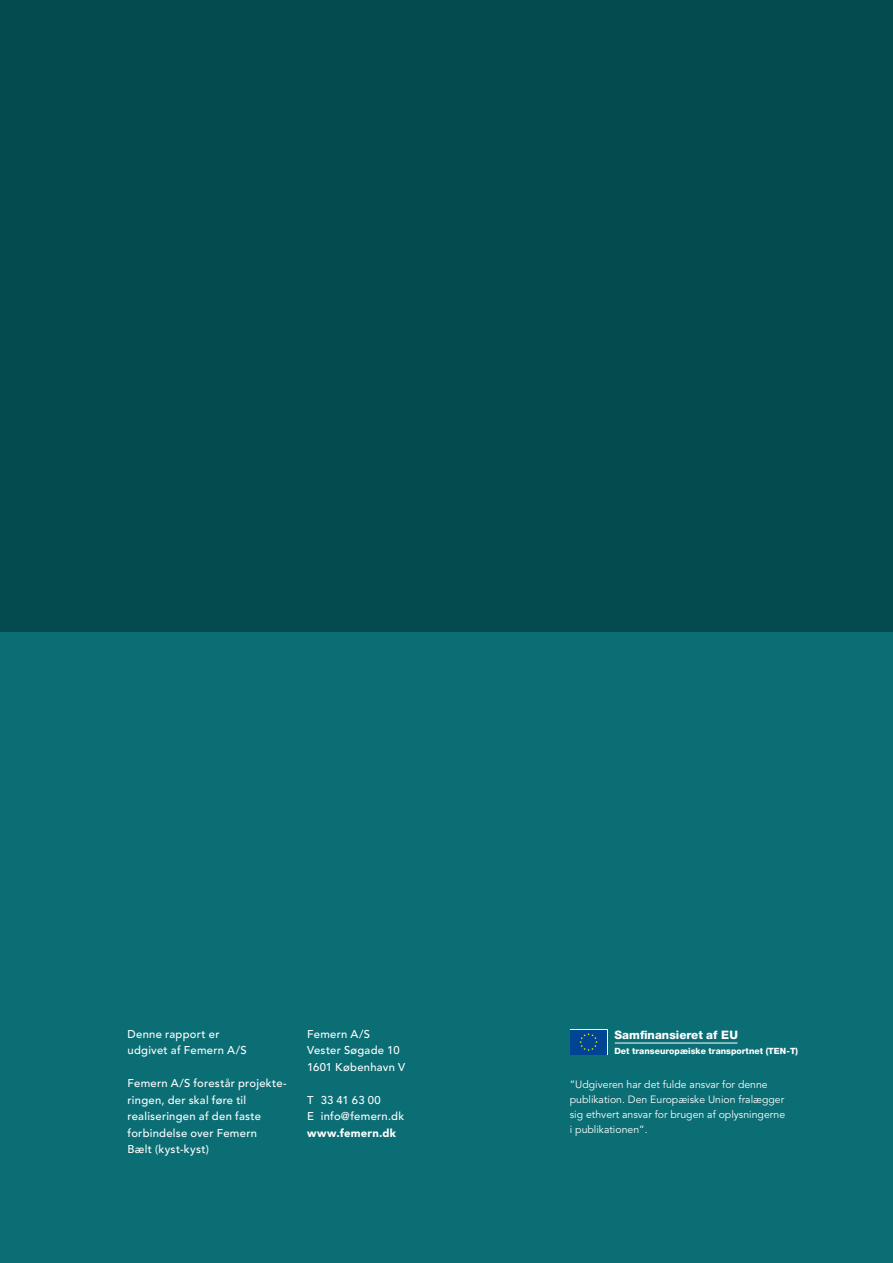
<style>
.page{position:relative;width:893px;height:1263px;background:#fff}
.page>*{position:absolute;margin:0;border:0;box-sizing:border-box;transform-origin:0 0}
.t1{font:800 11.7px "Helvetica Neue LT Std";letter-spacing:.005em;color:#fff}
.Adresse{font:500 11.25px/16.5px "Avenir LT Std";letter-spacing:.025em;color:#fff}
.Adresse-2{font:900 11.25px "Avenir LT Std";letter-spacing:.025em;color:#fff}
._8_Kilde{font:10.5px/15px "Avenir LT Std";color:#fff}
.t2{font:800 8.55px "Helvetica Neue LT Std";letter-spacing:.005em;color:#fff}
</style>
<div class="page">
<div style="left:0;top:631px;width:893px;height:632px;background:#0b6e75"></div>
<div style="left:0;top:0;width:893px;height:631px;background:#044b4f"></div>
<svg style="left:570px;top:1029px;width:37px;height:26px"></svg>
<div style="left:570px;top:1030px;width:37px;height:24px;background:#004494"></div>
<svg style="left:579px;top:1033px;width:19px;height:18px"></svg>
<hr style="left:615px;top:1042px;width:122px;height:1px;background:#fff">
<p class="Adresse" style="left:128px;top:1026px;width:121px">Denne rapport er udgivet af Femern A/S</p>
<p class="Adresse" style="left:128px;top:1075px;width:161px">Femern A/S forestår projekte&shy;ringen, der skal føre til realiseringen af den faste forbindelse over Femern<br>Bælt (kyst-kyst)</p>
<p class="Adresse" style="left:307px;top:1026px;width:64px">Femern A/S</p>
<p class="Adresse" style="left:307px;top:1042px;width:94px">Vester Søgade 10</p>
<p class="Adresse" style="left:307px;top:1059px;width:100px">1601 København V</p>
<p class="Adresse" style="left:307px;top:1092px;width:75px">T 33 41 63 00</p>
<p class="Adresse" style="left:307px;top:1108px;width:98px">E info@femern.dk</p>
<p class="Adresse-2" style="left:307px;top:1126px;width:90px">www.femern.dk</p>
<p class="t1" style="left:614px;top:1028px;width:125px">Samfinansieret af EU</p>
<p class="t2" style="left:614px;top:1046px;width:185px">Det transeuropæiske transportnet (TEN-T)</p>
<p class="_8_Kilde" style="left:570px;top:1077px;width:217px">”Udgiveren har det fulde ansvar for denne publikation. Den Europæiske Union fralægger sig ethvert ansvar for brugen af oplysningerne i publikationen”.</p>
</div>
